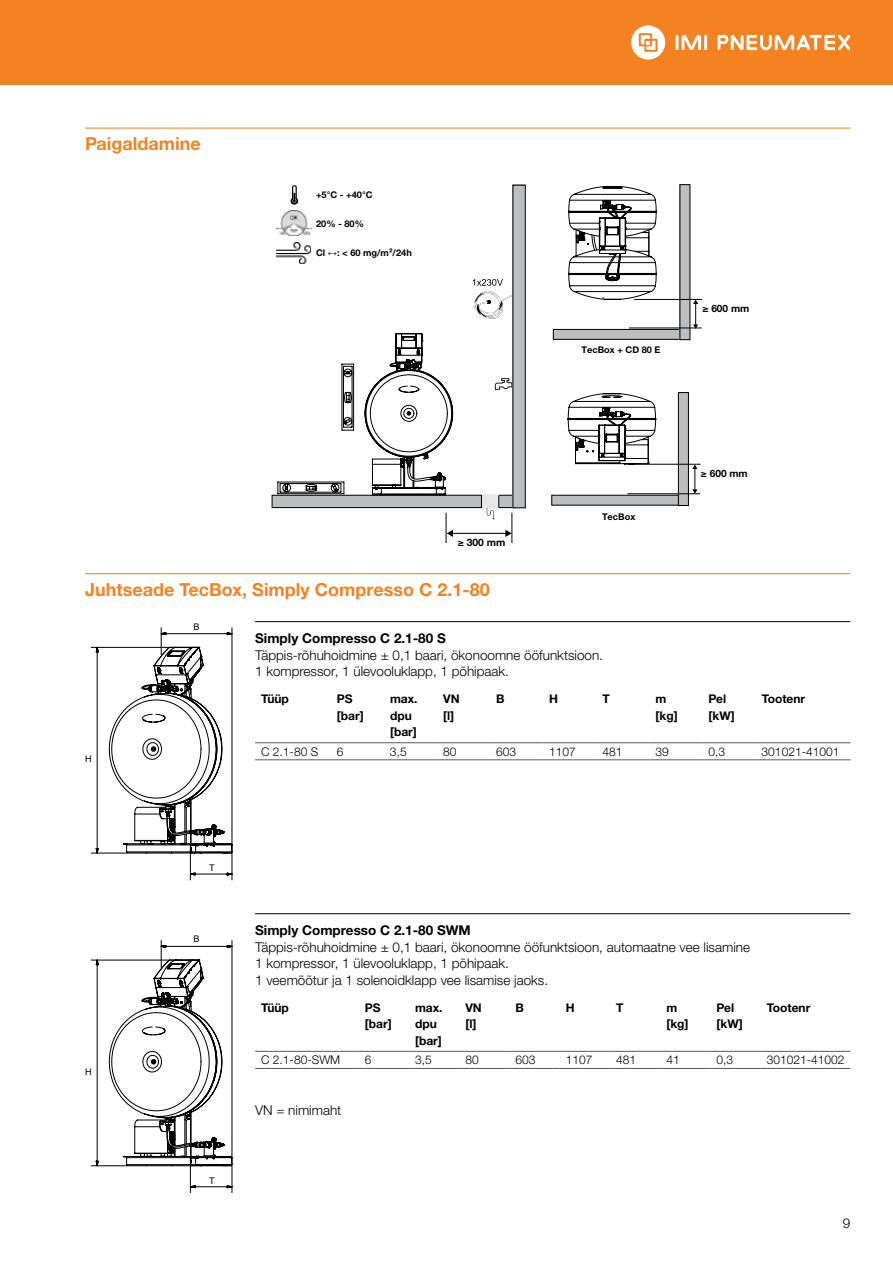
<style>
.page{position:relative;width:893px;height:1263px;background:#fff}
.page>*{position:absolute;margin:0;border:0;box-sizing:border-box;transform-origin:0 0}
.t1{font:700 18px "Helvetica Neue LTW1 G";color:#f58220}
.t2{font:300 13.5px/16.5px "Helvetica Neue LTW1 G";color:#000}
.t3{font:700 13.5px "Helvetica Neue LTW1 G";color:#000}
.t4{font:700 12px/16.5px "Helvetica Neue LTW1 G";color:#000}
.t5{font:300 12px "Helvetica Neue LTW1 G";color:#000}
.t6{font:700 10.2px "Helvetica Neue LTW1 G";color:#000}
.t7{font:700 10.05px "Helvetica Neue LTW1 G";color:#000}
.t8{font:700 9.3px "Helvetica Neue LTW1 G";color:#000}
.t9{font:9.15px "Arial";color:#000}
.s1{font-family:"Arial";font-weight:400}
</style>
<div class="page">
<div style="left:0;top:0;width:893px;height:85px;background:#f58220"></div>
<hr style="left:704px;top:35px;width:3px;height:15px;background:#fff">
<svg style="left:676px;top:35px;width:25px;height:15px"></svg>
<svg style="left:631px;top:25px;width:34px;height:35px"></svg>
<svg style="left:717px;top:35px;width:133px;height:15px"></svg>
<hr style="left:85px;top:128px;width:765px;height:1px;background:#f58220">
<hr style="left:85px;top:573px;width:765px;height:1px;background:#f58220">
<hr style="left:255px;top:621px;width:595px;height:1px;background:#000">
<hr style="left:255px;top:913px;width:595px;height:1px;background:#000">
<hr style="left:255px;top:742px;width:76px;height:1px;background:#58595b">
<hr style="left:255px;top:759px;width:76px;height:1px;background:#58595b">
<hr style="left:331px;top:742px;width:53px;height:1px;background:#58595b">
<hr style="left:331px;top:759px;width:53px;height:1px;background:#58595b">
<hr style="left:384px;top:742px;width:53px;height:1px;background:#58595b">
<hr style="left:384px;top:759px;width:53px;height:1px;background:#58595b">
<hr style="left:437px;top:742px;width:53px;height:1px;background:#58595b">
<hr style="left:437px;top:759px;width:53px;height:1px;background:#58595b">
<hr style="left:490px;top:742px;width:53px;height:1px;background:#58595b">
<hr style="left:490px;top:759px;width:53px;height:1px;background:#58595b">
<hr style="left:543px;top:742px;width:53px;height:1px;background:#58595b">
<hr style="left:543px;top:759px;width:53px;height:1px;background:#58595b">
<hr style="left:596px;top:742px;width:53px;height:1px;background:#58595b">
<hr style="left:596px;top:759px;width:53px;height:1px;background:#58595b">
<hr style="left:649px;top:742px;width:54px;height:1px;background:#58595b">
<hr style="left:649px;top:759px;width:54px;height:1px;background:#58595b">
<hr style="left:703px;top:742px;width:53px;height:1px;background:#58595b">
<hr style="left:703px;top:759px;width:53px;height:1px;background:#58595b">
<hr style="left:756px;top:742px;width:94px;height:1px;background:#58595b">
<hr style="left:756px;top:759px;width:94px;height:1px;background:#58595b">
<hr style="left:255px;top:1051px;width:104px;height:1px;background:#58595b">
<hr style="left:255px;top:1068px;width:104px;height:1px;background:#58595b">
<hr style="left:359px;top:1051px;width:50px;height:1px;background:#58595b">
<hr style="left:359px;top:1068px;width:50px;height:1px;background:#58595b">
<hr style="left:409px;top:1051px;width:50px;height:1px;background:#58595b">
<hr style="left:409px;top:1068px;width:50px;height:1px;background:#58595b">
<hr style="left:459px;top:1051px;width:51px;height:1px;background:#58595b">
<hr style="left:459px;top:1068px;width:51px;height:1px;background:#58595b">
<hr style="left:510px;top:1051px;width:50px;height:1px;background:#58595b">
<hr style="left:510px;top:1068px;width:50px;height:1px;background:#58595b">
<hr style="left:560px;top:1051px;width:50px;height:1px;background:#58595b">
<hr style="left:560px;top:1068px;width:50px;height:1px;background:#58595b">
<hr style="left:610px;top:1051px;width:50px;height:1px;background:#58595b">
<hr style="left:610px;top:1068px;width:50px;height:1px;background:#58595b">
<hr style="left:660px;top:1051px;width:50px;height:1px;background:#58595b">
<hr style="left:660px;top:1068px;width:50px;height:1px;background:#58595b">
<hr style="left:710px;top:1051px;width:51px;height:1px;background:#58595b">
<hr style="left:710px;top:1068px;width:51px;height:1px;background:#58595b">
<hr style="left:761px;top:1051px;width:89px;height:1px;background:#58595b">
<hr style="left:761px;top:1068px;width:89px;height:1px;background:#58595b">
<hr style="left:446px;top:513px;width:1px;height:30px;background:#000">
<hr style="left:452px;top:533px;width:54px;height:1px;background:#000">
<svg style="left:447px;top:530px;width:6px;height:7px"></svg>
<svg style="left:505px;top:530px;width:7px;height:7px"></svg>
<hr style="left:512px;top:513px;width:1px;height:30px;background:#000">
<svg style="left:277px;top:364px;width:77px;height:130px"></svg>
<div style="left:272px;top:495px;width:240px;height:13px;background:#bcbec0"></div>
<div style="left:272px;top:495px;width:244px;height:13px;border:1px solid #000"></div>
<div style="left:512px;top:184px;width:12px;height:324px;background:#bcbec0"></div>
<div style="left:513px;top:185px;width:13px;height:323px;border:1px solid #000"></div>
<svg style="left:472px;top:279px;width:42px;height:41px"></svg>
<div style="left:551px;top:495px;width:128px;height:10px;background:#bcbec0;border:1px solid #000"></div>
<div style="left:678px;top:392px;width:11px;height:114px;background:#bcbec0;border:1px solid #000"></div>
<hr style="left:633px;top:464px;width:67px;height:1px;background:#000">
<hr style="left:628px;top:493px;width:72px;height:1px;background:#000">
<svg style="left:692px;top:464px;width:5px;height:30px"></svg>
<svg style="left:364px;top:333px;width:292px;height:186px"></svg>
<svg style="left:291px;top:185px;width:7px;height:20px"></svg>
<img style="left:276px;top:210px;width:36px;height:25px">
<img style="left:276px;top:242px;width:34px;height:22px">
<div style="left:553px;top:329px;width:127px;height:11px;background:#bcbec0;border:1px solid #000"></div>
<div style="left:680px;top:185px;width:10px;height:155px;background:#bcbec0"></div>
<hr style="left:634px;top:299px;width:68px;height:1px;background:#000">
<hr style="left:629px;top:328px;width:72px;height:1px;background:#000">
<svg style="left:693px;top:299px;width:5px;height:30px"></svg>
<svg style="left:568px;top:186px;width:89px;height:114px"></svg>
<svg style="left:91px;top:627px;width:141px;height:253px"></svg>
<svg style="left:91px;top:940px;width:141px;height:253px"></svg>
<h1 class="t1" style="left:85px;top:132px;width:117px">Paigaldamine</h1>
<p class="t8" style="left:316px;top:189px;width:58px">+5°C - +40°C</p>
<p class="t8" style="left:316px;top:218px;width:49px">20% - 80%</p>
<p class="t8" style="left:316px;top:247px;width:97px">Cl <span class="s1">↔</span>: &lt; 60 mg/m²/24h</p>
<p class="t6" style="left:458px;top:536px;width:49px">≥ 300 mm</p>
<p class="t8" style="left:581px;top:344px;width:81px">TecBox + CD 80 E</p>
<p class="t7" style="left:702px;top:302px;width:48px">≥ 600 mm</p>
<p class="t8" style="left:602px;top:510px;width:35px">TecBox</p>
<p class="t7" style="left:701px;top:468px;width:48px">≥ 600 mm</p>
<h1 class="t1" style="left:85px;top:578px;width:406px">Juhtseade TecBox, Simply Compresso C 2.1-80</h1>
<p class="t3" style="left:255px;top:630px;width:192px">Simply Compresso C 2.1-80 S</p>
<p class="t2" style="left:255px;top:647px;width:349px">Täppis-rõhuhoidmine ± 0,1 baari, ökonoomne ööfunktsioon.<br>1 kompressor, 1 ülevooluklapp, 1 põhipaak.</p>
<p class="t4" style="left:261px;top:691px;width:29px">Tüüp</p>
<p class="t4" style="left:337px;top:691px;width:28px">PS [bar]</p>
<p class="t4" style="left:390px;top:691px;width:29px">max. dpu [bar]</p>
<p class="t4" style="left:443px;top:691px;width:18px">VN [l]</p>
<p class="t4" style="left:496px;top:691px;width:10px">B</p>
<p class="t4" style="left:549px;top:691px;width:10px">H</p>
<p class="t4" style="left:602px;top:691px;width:9px">T</p>
<p class="t4" style="left:655px;top:691px;width:24px">m [kg]</p>
<p class="t4" style="left:709px;top:691px;width:28px">Pel [kW]</p>
<p class="t4" style="left:762px;top:691px;width:45px">Tootenr</p>
<p class="t5" style="left:261px;top:744px;width:59px">C 2.1-80 S</p>
<p class="t5" style="left:337px;top:744px;width:8px">6</p>
<p class="t5" style="left:390px;top:744px;width:18px">3,5</p>
<p class="t5" style="left:443px;top:744px;width:15px">80</p>
<p class="t5" style="left:496px;top:744px;width:22px">603</p>
<p class="t5" style="left:549px;top:744px;width:28px">1107</p>
<p class="t5" style="left:602px;top:744px;width:22px">481</p>
<p class="t5" style="left:655px;top:744px;width:15px">39</p>
<p class="t5" style="left:708px;top:744px;width:18px">0,3</p>
<p class="t5" style="left:762px;top:744px;width:79px">301021-41001</p>
<p class="t9" style="left:193px;top:620px;width:8px">B</p>
<p class="t9" style="left:85px;top:752px;width:8px">H</p>
<p class="t9" style="left:85px;top:1065px;width:8px">H</p>
<p class="t9" style="left:209px;top:861px;width:7px">T</p>
<p class="t9" style="left:193px;top:933px;width:8px">B</p>
<p class="t9" style="left:209px;top:1174px;width:7px">T</p>
<p class="t3" style="left:255px;top:922px;width:217px">Simply Compresso C 2.1-80 SWM</p>
<p class="t2" style="left:255px;top:939px;width:496px">Täppis-rõhuhoidmine ± 0,1 baari, ökonoomne ööfunktsioon, automaatne vee lisamine<br>1 kompressor, 1 ülevooluklapp, 1 põhipaak.<br>1 veemõõtur ja 1 solenoidklapp vee lisamise jaoks.</p>
<p class="t4" style="left:261px;top:999px;width:29px">Tüüp</p>
<p class="t4" style="left:365px;top:999px;width:28px">PS [bar]</p>
<p class="t4" style="left:415px;top:999px;width:29px">max. dpu [bar]</p>
<p class="t4" style="left:465px;top:999px;width:18px">VN [l]</p>
<p class="t4" style="left:516px;top:999px;width:10px">B</p>
<p class="t4" style="left:566px;top:999px;width:10px">H</p>
<p class="t4" style="left:616px;top:999px;width:9px">T</p>
<p class="t4" style="left:666px;top:999px;width:24px">m [kg]</p>
<p class="t4" style="left:717px;top:999px;width:28px">Pel [kW]</p>
<p class="t4" style="left:767px;top:999px;width:45px">Tootenr</p>
<p class="t5" style="left:261px;top:1052px;width:81px">C 2.1-80-SWM</p>
<p class="t5" style="left:365px;top:1052px;width:8px">6</p>
<p class="t5" style="left:415px;top:1052px;width:18px">3,5</p>
<p class="t5" style="left:465px;top:1052px;width:15px">80</p>
<p class="t5" style="left:516px;top:1052px;width:22px">603</p>
<p class="t5" style="left:566px;top:1052px;width:28px">1107</p>
<p class="t5" style="left:616px;top:1052px;width:22px">481</p>
<p class="t5" style="left:666px;top:1052px;width:15px">41</p>
<p class="t5" style="left:717px;top:1052px;width:18px">0,3</p>
<p class="t5" style="left:767px;top:1052px;width:79px">301021-41002</p>
<p class="t2" style="left:255px;top:1102px;width:88px">VN = nimimaht</p>
<p class="t2" style="left:843px;top:1215px;width:9px">9</p>
</div>
